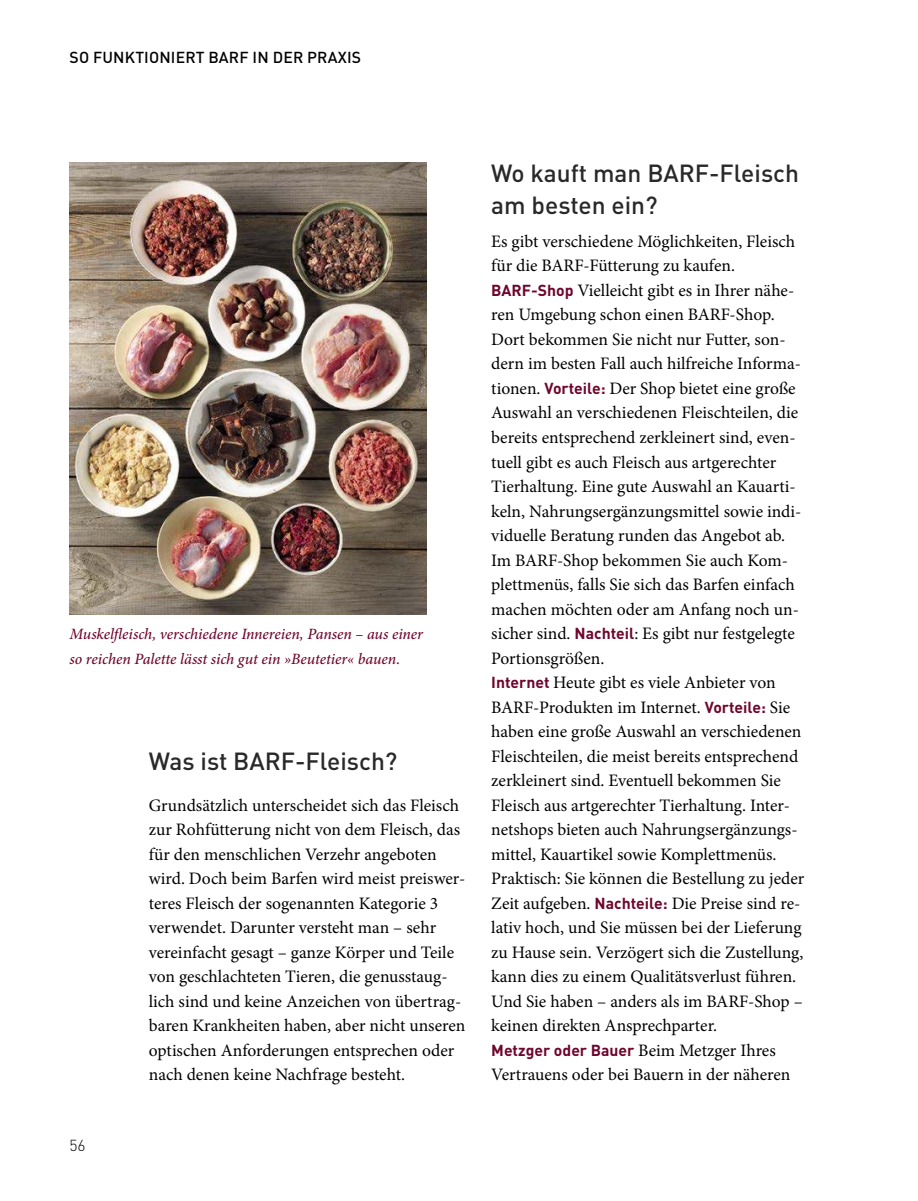
<style>
.page{position:relative;width:918px;height:1201px;background:#fff}
.page>*{position:absolute;margin:0;border:0;box-sizing:border-box;transform-origin:0 0}
.t1{font:500 24.5px/31.5px "DINOT";color:#292929}
.t2{font:17.5px/24.5px "Minion Pro";color:#000}
.t3{font:italic 500 15.75px/24.5px "Minion Pro";letter-spacing:-.005em;color:#6f052c}
.t4{font:700 15.75px "DINOT";color:#6f052c}
.t5{font:500 15.75px "DINOT";letter-spacing:.01em;color:#000}
.t6{font:300 15.75px "DINOT";color:#000}
.s1{font-family:"DINOT";font-weight:700;font-size:15.75px;color:#6f052c}
.s2{font-family:"Minion Pro";font-weight:400;font-size:17.5px;color:#000}
</style>
<div class="page">
<img style="left:69px;top:162px;width:358px;height:452px">
<p class="t5" style="left:70px;top:49px;width:293px">SO FUNKTIONIERT BARF IN DER PRAXIS</p>
<p class="t3" style="left:69px;top:622px;width:355px">Muskelleisch, verschiedene Innereien, Pansen – aus einer so reichen Palette lässt sich gut ein »Beutetier« bauen.</p>
<p class="t6" style="left:69px;top:1137px;width:18px">56</p>
<h1 class="t1" style="left:149px;top:746px;width:250px">Was ist BARF-Fleisch?</h1>
<p class="t2" style="left:149px;top:793px;width:318px">Grundsätzlich unterscheidet sich das Fleisch zur Rohfütterung nicht von dem Fleisch, das für den menschlichen Verzehr angeboten wird. Doch beim Barfen wird meist preiswer&shy;teres Fleisch der sogenannten Kategorie 3 verwendet. Darunter versteht man – sehr vereinfacht gesagt – ganze Körper und Teile von geschlachteten Tieren, die genusstaug&shy;lich sind und keine Anzeichen von übertrag&shy;baren Krankheiten haben, aber nicht unseren optischen Anforderungen entsprechen oder nach denen keine Nachfrage besteht.</p>
<h1 class="t1" style="left:491px;top:158px;width:309px">Wo kauft man BARF-Fleisch am besten ein?</h1>
<p class="t2" style="left:491px;top:230px;width:315px">Es gibt verschiedene Möglichkeiten, Fleisch für die BARF-Fütterung zu kaufen.<br><span class="s1">BARF-Shop</span> Vielleicht gibt es in Ihrer nähe&shy;ren Umgebung schon einen BARF-Shop.<br>Dort bekommen Sie nicht nur Futter, son&shy;dern im besten Fall auch hilfreiche Informa&shy;tionen. <span class="s1">Vorteile:</span> Der Shop bietet eine große Auswahl an verschiedenen Fleischteilen, die bereits entsprechend zerkleinert sind, even&shy;tuell gibt es auch Fleisch aus artgerechter Tierhaltung. Eine gute Auswahl an Kauarti&shy;keln, Nahrungsergänzungsmittel sowie indi&shy;viduelle Beratung runden das Angebot ab.<br>Im BARF-Shop bekommen Sie auch Kom&shy;plettmenüs, falls Sie sich das Barfen einfach machen möchten oder am Anfang noch un&shy;sicher sind. <span class="s1">Nachteil</span>: Es gibt nur festgelegte Portionsgrößen.<br><span class="s1">Internet</span> Heute gibt es viele Anbieter von BARF-Produkten im Internet. <span class="s1">Vorteile:</span> Sie haben eine große Auswahl an verschiedenen Fleischteilen, die meist bereits entsprechend zerkleinert sind. Eventuell bekommen Sie Fleisch aus artgerechter Tierhaltung. Inter&shy;netshops bieten auch Nahrungsergänzungs&shy;mittel, Kauartikel sowie Komplettmenüs.<br>Praktisch: Sie können die Bestellung zu jeder Zeit aufgeben. <span class="s1">Nachteile:</span> Die Preise sind re&shy;lativ hoch, und Sie müssen bei der Lieferung zu Hause sein. Verzögert sich die Zustellung, kann dies zu einem Qualitätsverlust führen.<br>Und Sie haben – anders als im BARF-Shop – keinen direkten Ansprechparter.</p>
<p class="t4" style="left:491px;top:1044px;width:286px">Metzger oder Bauer <span class="s2">Beim Metzger Ihres</span></p>
<p class="t2" style="left:491px;top:1063px;width:301px">Vertrauens oder bei Bauern in der näheren</p>
</div>
